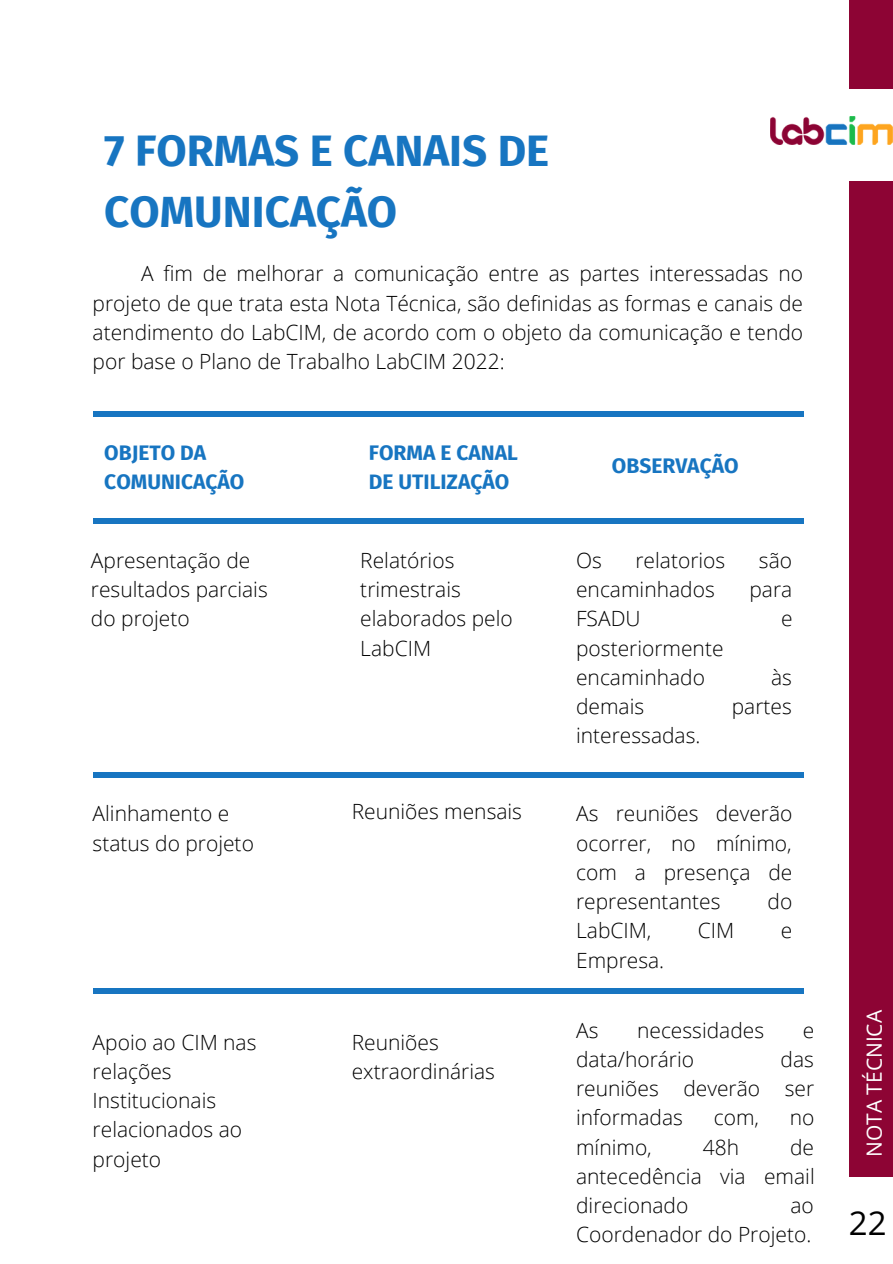
<style>
.page{position:relative;width:893px;height:1264px;background:#fff}
.page>*{position:absolute;margin:0;border:0;box-sizing:border-box;transform-origin:0 0}
.t1{font:700 43.8px/60.8px "Fira Sans";color:#1775c1}
.t2{font:33px "Open Sans";color:#000}
.t3{font:300 21px/29.2px "Open Sans";color:#000}
.t4{font:700 21px/29.2px "Fira Sans";color:#1775c1}
.t5{font:21px "Open Sans";color:#fff}
</style>
<div class="page">
<img style="left:770px;top:117px;width:122px;height:28px">
<div style="left:848px;top:181px;width:44px;height:995px;background:#8d0434"></div>
<div style="left:848px;top:0;width:44px;height:89px;background:#8d0434"></div>
<div style="left:93px;top:411px;width:710px;height:6px;background:#1775c1"></div>
<div style="left:93px;top:518px;width:710px;height:6px;background:#1775c1"></div>
<div style="left:93px;top:771px;width:710px;height:6px;background:#1775c1"></div>
<div style="left:93px;top:988px;width:710px;height:5px;background:#1775c1"></div>
<h1 class="t1" style="left:104px;top:121px;width:446px">7 FORMAS E CANAIS DE<br>COMUNICAÇÃO</h1>
<p class="t3" style="left:93px;top:258px;width:712px;text-align:justify;text-indent:49px">A fim de melhorar a comunicação entre as partes interessadas no projeto de que trata esta Nota Técnica, são definidas as formas e canais de atendimento do LabCIM, de acordo com o objeto da comunicação e tendo por base o Plano de Trabalho LabCIM 2022:</p>
<p class="t4" style="left:104px;top:438px;width:142px">OBJETO DA<br>COMUNICAÇÃO</p>
<p class="t4" style="left:369px;top:438px;width:150px">FORMA E CANAL<br>DE UTILIZAÇÃO</p>
<p class="t4" style="left:612px;top:451px;width:128px">OBSERVAÇÃO</p>
<p class="t3" style="left:91px;top:545px;width:178px">Apresentação de resultados parciais do projeto</p>
<p class="t3" style="left:360px;top:545px;width:154px">Relatórios trimestrais elaborados pelo<br>LabCIM</p>
<p class="t3" style="left:576px;top:545px;width:27px">Os</p>
<p class="t3" style="left:635px;top:545px;width:91px">relatorios</p>
<p class="t3" style="left:758px;top:545px;width:35px">são</p>
<p class="t3" style="left:576px;top:574px;width:140px">encaminhados</p>
<p class="t3" style="left:749px;top:574px;width:44px">para</p>
<p class="t3" style="left:576px;top:603px;width:66px">FSADU</p>
<p class="t3" style="left:781px;top:603px;width:13px">e</p>
<p class="t3" style="left:576px;top:633px;width:149px">posteriormente encaminhado</p>
<p class="t3" style="left:771px;top:662px;width:22px">às</p>
<p class="t3" style="left:576px;top:691px;width:70px">demais</p>
<p class="t3" style="left:731px;top:691px;width:62px">partes</p>
<p class="t3" style="left:576px;top:720px;width:126px">interessadas.</p>
<p class="t3" style="left:93px;top:798px;width:163px">Alinhamento e status do projeto</p>
<p class="t3" style="left:352px;top:796px;width:172px">Reuniões mensais</p>
<p class="t3" style="left:576px;top:798px;width:218px;text-align:justify">As reuniões deverão ocorrer, no mínimo, com a presença de representantes</p>
<p class="t3" style="left:767px;top:886px;width:26px">do</p>
<p class="t3" style="left:93px;top:1026px;width:165px">Apoio ao CIM nas relações<br>Institucionais relacionados ao projeto</p>
<p class="t3" style="left:352px;top:1026px;width:145px">Reuniões extraordinárias</p>
<p class="t3" style="left:576px;top:915px;width:77px">LabCIM,</p>
<p class="t3" style="left:697px;top:915px;width:38px">CIM</p>
<p class="t3" style="left:780px;top:915px;width:13px">e</p>
<p class="t3" style="left:576px;top:944px;width:90px">Empresa.</p>
<p class="t3" style="left:576px;top:1014px;width:24px">As</p>
<p class="t3" style="left:637px;top:1014px;width:128px">necessidades</p>
<p class="t3" style="left:802px;top:1014px;width:13px">e</p>
<p class="t3" style="left:576px;top:1044px;width:119px">data/horário</p>
<p class="t3" style="left:576px;top:1044px;width:239px;text-align:justify;text-indent:204px">das reuniões deverão ser informadas</p>
<p class="t3" style="left:713px;top:1102px;width:47px">com,</p>
<p class="t3" style="left:789px;top:1102px;width:26px">no</p>
<p class="t3" style="left:576px;top:1131px;width:77px">mínimo,</p>
<p class="t3" style="left:702px;top:1131px;width:38px">48h</p>
<p class="t3" style="left:576px;top:1131px;width:240px;text-align:justify;text-indent:214px">de antecedência via email direcionado</p>
<p class="t3" style="left:576px;top:1190px;width:239px;text-align:right">ao<br>Coordenador do Projeto.</p>
<p class="t5" style="left:859px;top:1157px;width:149px;rotate:-90deg">NOTA TÉCNICA</p>
<h2 class="t2" style="left:848px;top:1199px;width:39px">22</h2>
</div>
